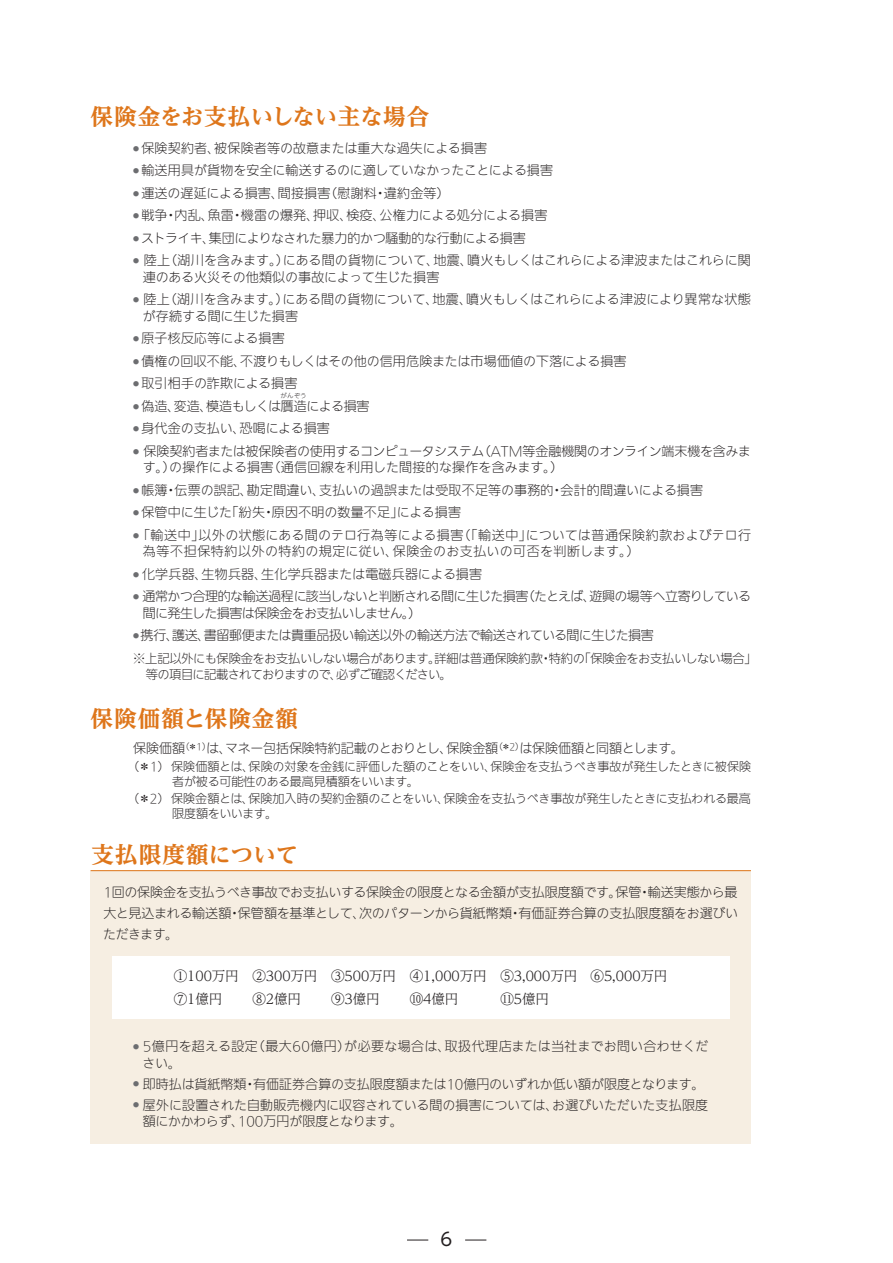
<style>
.page{position:relative;width:893px;height:1263px;background:#fff}
.page>*{position:absolute;margin:0;border:0;box-sizing:border-box;transform-origin:0 0}
.t1{font:700 expanded 22.5px "UD Reimin Pro";letter-spacing:.03em;color:#de761b}
.t2{font:700 expanded 22.5px "UD Reimin Pro";letter-spacing:.05em;color:#de761b}
.t3{font:18px "UD Shin Go Pro";color:#231f20}
.t4{font:300 13.5px/22.5px "UD Reimin Pro";color:#231f20}
.t5{font:300 12.9px/16.5px "Iwa UD Go Hon Pro";color:#231f20}
.t6{font:300 12.9px "Iwa UD Go Hon Pro";letter-spacing:.02em;color:#231f20}
.t7{font:300 12.9px/16.5px "Iwa UD Go Hon Pro";letter-spacing:.03em;color:#231f20}
.t8{font:300 12.9px/16.5px "Iwa UD Go Hon Pro";letter-spacing:-.045em;color:#231f20}
.t9{font:300 12.9px "Iwa UD Go Hon Pro";letter-spacing:-.025em;color:#231f20}
.t10{font:300 12.9px/16.5px "Iwa UD Go Hon Pro";letter-spacing:.025em;color:#231f20}
.t11{font:300 12.9px "Iwa UD Go Hon Pro";letter-spacing:-.035em;color:#231f20}
.t12{font:300 12.3px/16.5px "Iwa UD Go Hon Pro";letter-spacing:-.04em;color:#231f20}
.t13{font:300 12px/15px "Iwa UD Go Hon Pro";letter-spacing:-.015em;color:#231f20}
.t14{font:300 6.45px "Iwa UD Go Hon Pro";color:#231f20}
.s1{font-family:"UD Shin Go Pro"}
</style>
<div class="page">
<div style="left:91px;top:871px;width:660px;height:273px;background:#f6eee2"></div>
<div style="left:112px;top:957px;width:617px;height:62px;background:#fff"></div>
<hr style="left:91px;top:870px;width:660px;height:1px;background:#de761b">
<svg style="left:407px;top:1240px;width:21px;height:1px"></svg>
<svg style="left:465px;top:1240px;width:21px;height:1px"></svg>
<h1 class="t1" style="left:91px;top:99px;width:340px">保険金をお支払いしない主な場合</h1>
<p class="t5" style="left:133px;top:140px;width:355px"><sup>●</sup> 保険契約者、被保険者等の故意または重大な過失による損害</p>
<p class="t5" style="left:133px;top:163px;width:421px"><sup>●</sup> 輸送用具が貨物を安全に輸送するのに適していなかったことによる損害</p>
<p class="t6" style="left:133px;top:184px;width:318px"><sup>●</sup> 運送の遅延による損害、間接損害（慰謝料・違約金等）</p>
<p class="t6" style="left:133px;top:207px;width:416px"><sup>●</sup> 戦争・内乱、魚雷・機雷の爆発、押収、検疫、公権力による処分による損害</p>
<p class="t9" style="left:133px;top:229px;width:394px"><sup>●</sup> ストライキ、集団によりなされた暴力的かつ騒動的な行動による損害</p>
<p class="t5" style="left:143px;top:253px;width:609px;text-indent:-10px"><sup>●</sup> 陸上（湖川を含みます。）にある間の貨物について、地震、噴火もしくはこれらによる津波またはこれらに関連のある火災その他類似の事故によって生じた損害</p>
<p class="t5" style="left:143px;top:292px;width:609px;text-indent:-10px"><sup>●</sup> 陸上（湖川を含みます。）にある間の貨物について、地震、噴火もしくはこれらによる津波により異常な状態が存続する間に生じた損害</p>
<p class="t6" style="left:133px;top:330px;width:153px"><sup>●</sup> 原子核反応等による損害</p>
<p class="t5" style="left:133px;top:353px;width:495px"><sup>●</sup> 債権の回収不能、不渡りもしくはその他の信用危険または市場価値の下落による損害</p>
<p class="t5" style="left:133px;top:376px;width:166px"><sup>●</sup> 取引相手の詐欺による損害</p>
<p class="t9" style="left:133px;top:397px;width:238px"><sup>●</sup> 偽造、変造、模造もしくは贋造による損害</p>
<p class="t5" style="left:133px;top:421px;width:198px"><sup>●</sup> 身代金の支払い、恐喝による損害</p>
<p class="t5" style="left:143px;top:443px;width:610px;text-indent:-10px"><sup>●</sup> 保険契約者または被保険者の使用するコンピュータシステム（ATM等金融機関のオンライン端末機を含みます。）の操作による損害（通信回線を利用した間接的な操作を含みます。）</p>
<p class="t6" style="left:133px;top:481px;width:571px"><sup>●</sup> 帳簿・伝票の誤記、勘定間違い、支払いの過誤または受取不足等の事務的・会計的間違いによる損害</p>
<p class="t6" style="left:133px;top:504px;width:329px"><sup>●</sup> 保管中に生じた「紛失・原因不明の数量不足」による損害</p>
<p class="t7" style="left:143px;top:527px;width:610px;text-indent:-10px"><sup>●</sup> 「輸送中」以外の状態にある間のテロ行為等による損害（「輸送中」については普通保険約款およびテロ行為等不担保特約以外の特約の規定に従い、保険金のお支払いの可否を判断します。）</p>
<p class="t6" style="left:133px;top:565px;width:350px"><sup>●</sup> 化学兵器、生物兵器、生化学兵器または電磁兵器による損害</p>
<p class="t8" style="left:143px;top:589px;width:610px;text-indent:-10px"><sup>●</sup> 通常かつ合理的な輸送過程に該当しないと判断される間に生じた損害（たとえば、遊興の場等へ立寄りしている間に発生した損害は保険金をお支払いしません。）</p>
<p class="t11" style="left:133px;top:627px;width:522px"><sup>●</sup> 携行、護送、書留郵便または貴重品扱い輸送以外の輸送方法で輸送されている間に生じた損害</p>
<p class="t12" style="left:146px;top:651px;width:612px;text-indent:-13px">※上記以外にも保険金をお支払いしない場合があります。詳細は普通保険約款・特約の「保険金をお支払いしない場合」等の項目に記載されておりますので、必ずご確認ください。</p>
<h1 class="t2" style="left:91px;top:700px;width:209px">保険価額と保険金額</h1>
<p class="t5" style="left:133px;top:740px;width:552px">保険価額<sup>（</sup><sup>＊</sup><sup>1）</sup>は、マネー包括保険特約記載のとおりとし、保険金額<sup>（</sup><sup>＊</sup><sup>2）</sup>は保険価額と同額とします。</p>
<p class="t13" style="left:172px;top:759px;width:580px;text-indent:-45px">（<span class="s1">＊</span>1） 保険価額とは、保険の対象を金銭に評価した額のことをいい、保険金を支払うべき事故が発生したときに被保険者が被る可能性のある最高見積額をいいます。</p>
<p class="t13" style="left:172px;top:792px;width:580px;text-indent:-45px">（<span class="s1">＊</span>2） 保険金額とは、保険加入時の契約金額のことをいい、保険金を支払うべき事故が発生したときに支払われる最高限度額をいいます。</p>
<h1 class="t1" style="left:92px;top:836px;width:208px">支払限度額について</h1>
<p class="t5" style="left:103px;top:882px;width:636px;line-height:21px;text-align:justify">1回の保険金を支払うべき事故でお支払いする保険金の限度となる金額が支払限度額です。保管・輸送実態から最大と見込まれる輸送額・保管額を基準として、次のパターンから貨紙幣類・有価証券合算の支払限度額をお選びいただきます。</p>
<p class="t4" style="left:174px;top:964px;width:495px">①100万円 ②300万円 ③500万円 ④1,000万円 ⑤3,000万円　⑥5,000万円<br>⑦1億円</p>
<p class="t14" style="left:281px;top:392px;width:28px">がんぞう</p>
<p class="t4" style="left:252px;top:987px;width:50px">⑧2億円</p>
<p class="t4" style="left:331px;top:987px;width:50px">⑨3億円</p>
<p class="t4" style="left:410px;top:987px;width:50px">⑩4億円</p>
<p class="t4" style="left:500px;top:987px;width:50px">⑪5億円</p>
<p class="t10" style="left:143px;top:1038px;width:567px;text-indent:-9px"><sup>●</sup> 5億円を超える設定（最大60億円）が必要な場合は、取扱代理店または当社までお問い合わせください。</p>
<p class="t5" style="left:133px;top:1076px;width:573px"><sup>●</sup> 即時払は貨紙幣類・有価証券合算の支払限度額または10億円のいずれか低い額が限度となります。</p>
<p class="t5" style="left:143px;top:1097px;width:567px;text-indent:-10px"><sup>●</sup> 屋外に設置された自動販売機内に収容されている間の損害については、お選びいただいた支払限度額にかかわらず、100万円が限度となります。</p>
<h2 class="t3" style="left:441px;top:1224px;width:13px">6</h2>
</div>
